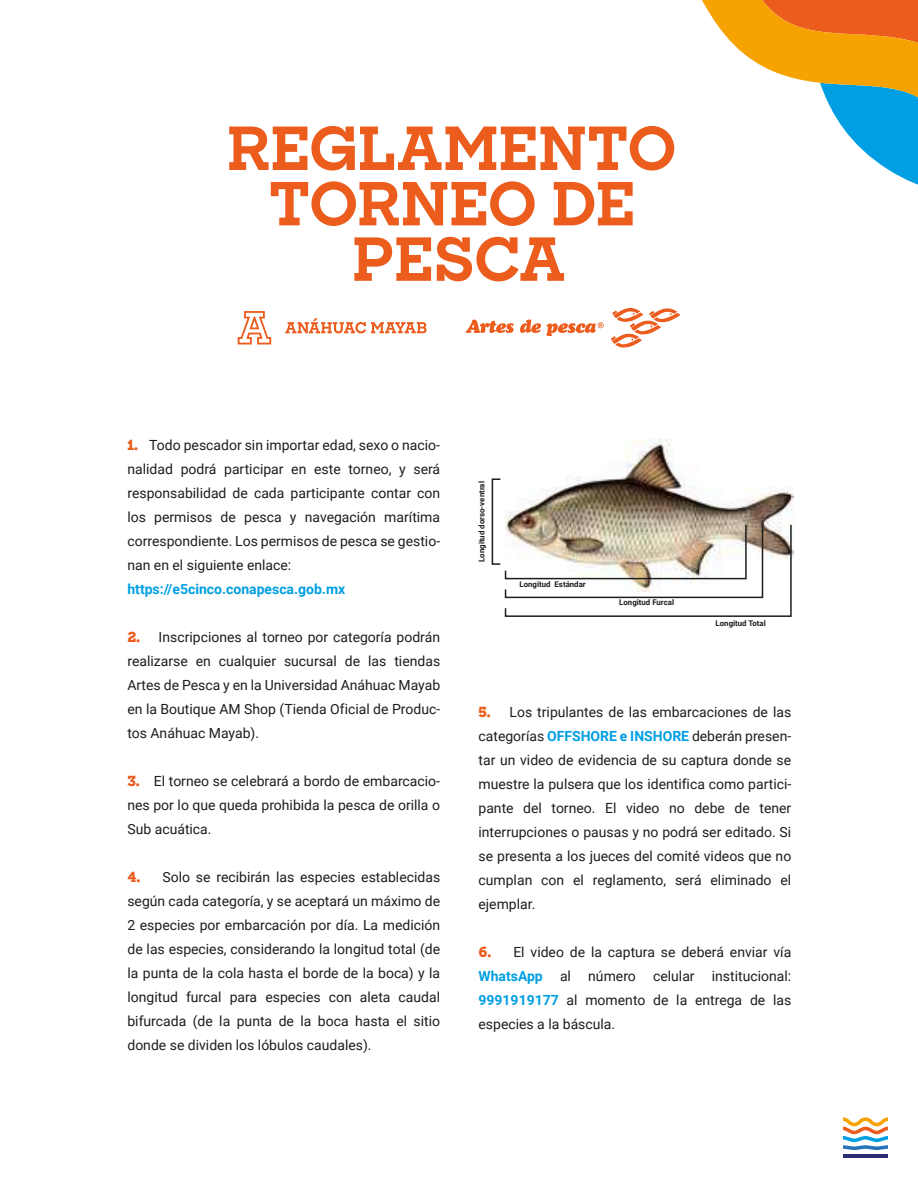
<style>
.page{position:relative;width:918px;height:1188px;background:#fff}
.page>*{position:absolute;margin:0;border:0;box-sizing:border-box;transform-origin:0 0}
.t1{font:700 59.55px/55.5px "Sharp Slab";letter-spacing:-.01em;color:#eb5c1d;text-align:center}
.t2{font:13.95px/24px "Roboto";color:#1d1d1b;text-align:justify}
.t3{font:700 13.95px "Roboto";color:#009fe3}
.t4{font:700 7.8px "Roboto";color:#1d1d1b}
.s1{font-family:"Sharp Slab";font-weight:800;color:#eb5c1d}
.s2{font-weight:700;color:#009fe3}
</style>
<div class="page">
<svg style="left:702px;top:0;width:216px;height:185px"></svg>
<svg style="left:285px;top:318px;width:141px;height:15px"></svg>
<svg style="left:238px;top:311px;width:33px;height:33px"></svg>
<svg style="left:611px;top:308px;width:69px;height:40px"></svg>
<svg style="left:465px;top:319px;width:49px;height:14px"></svg>
<svg style="left:520px;top:319px;width:84px;height:17px"></svg>
<img style="left:505px;top:439px;width:288px;height:120px">
<div style="left:492px;top:478px;width:9px;height:87px;border:2px solid #1d1d1b"></div>
<svg style="left:504px;top:523px;width:288px;height:94px"></svg>
<hr style="left:843px;top:1154px;width:45px;height:4px;background:#2d2d74">
<svg style="left:843px;top:1117px;width:45px;height:33px"></svg>
<h1 class="t1" style="left:227px;top:119px;width:451px">REGLAMENTO<br>TORNEO DE<br>PESCA</h1>
<p class="t2" style="left:127px;top:433px;width:314px"><span class="s1">1.</span> Todo pescador sin importar edad, sexo o nacio&shy;nalidad podrá participar en este torneo, y será responsabilidad de cada participante contar con los permisos de pesca y navegación marítima correspondiente. Los permisos de pesca se gestio&shy;nan en el siguiente enlace:</p>
<p class="t3" style="left:127px;top:579px;width:219px">https://e5cinco.conapesca.gob.mx</p>
<p class="t2" style="left:127px;top:625px;width:314px"><span class="s1">2.</span> Inscripciones al torneo por categoría podrán realizarse en cualquier sucursal de las tiendas Artes de Pesca y en la Universidad Anáhuac Mayab en la Boutique AM Shop (Tienda Oficial de Produc&shy;tos Anáhuac Mayab).</p>
<p class="t2" style="left:127px;top:769px;width:314px"><span class="s1">3.</span> El torneo se celebrará a bordo de embarcacio&shy;nes por lo que queda prohibida la pesca de orilla o Sub acuática.</p>
<p class="t2" style="left:127px;top:865px;width:314px"><span class="s1">4.</span> Solo se recibirán las especies establecidas según cada categoría, y se aceptará un máximo de 2 especies por embarcación por día. La medición de las especies, considerando la longitud total (de la punta de la cola hasta el borde de la boca) y la longitud furcal para especies con aleta caudal bifurcada (de la punta de la boca hasta el sitio donde se dividen los lóbulos caudales).</p>
<p class="t4" style="left:476px;top:562px;width:82px;rotate:-90deg">Longitud dorso-ventral</p>
<p class="t4" style="left:520px;top:578px;width:68px">Longitud Estándar</p>
<p class="t4" style="left:619px;top:597px;width:56px">Longitud Furcal</p>
<p class="t4" style="left:716px;top:617px;width:52px">Longitud Total</p>
<p class="t2" style="left:479px;top:700px;width:314px"><span class="s1">5.</span> Los tripulantes de las embarcaciones de las categorías <span class="s2">OFFSHORE e INSHORE</span> deberán presen&shy;tar un video de evidencia de su captura donde se muestre la pulsera que los identifica como partici&shy;pante del torneo. El video no debe de tener interrupciones o pausas y no podrá ser editado. Si se presenta a los jueces del comité videos que no cumplan con el reglamento, será eliminado el ejemplar.</p>
<p class="t2" style="left:479px;top:940px;width:314px"><span class="s1">6.</span> El video de la captura se deberá enviar vía <span class="s2">WhatsApp</span> al número celular institucional:<br><span class="s2">9991919177</span> al momento de la entrega de las especies a la báscula.</p>
</div>
